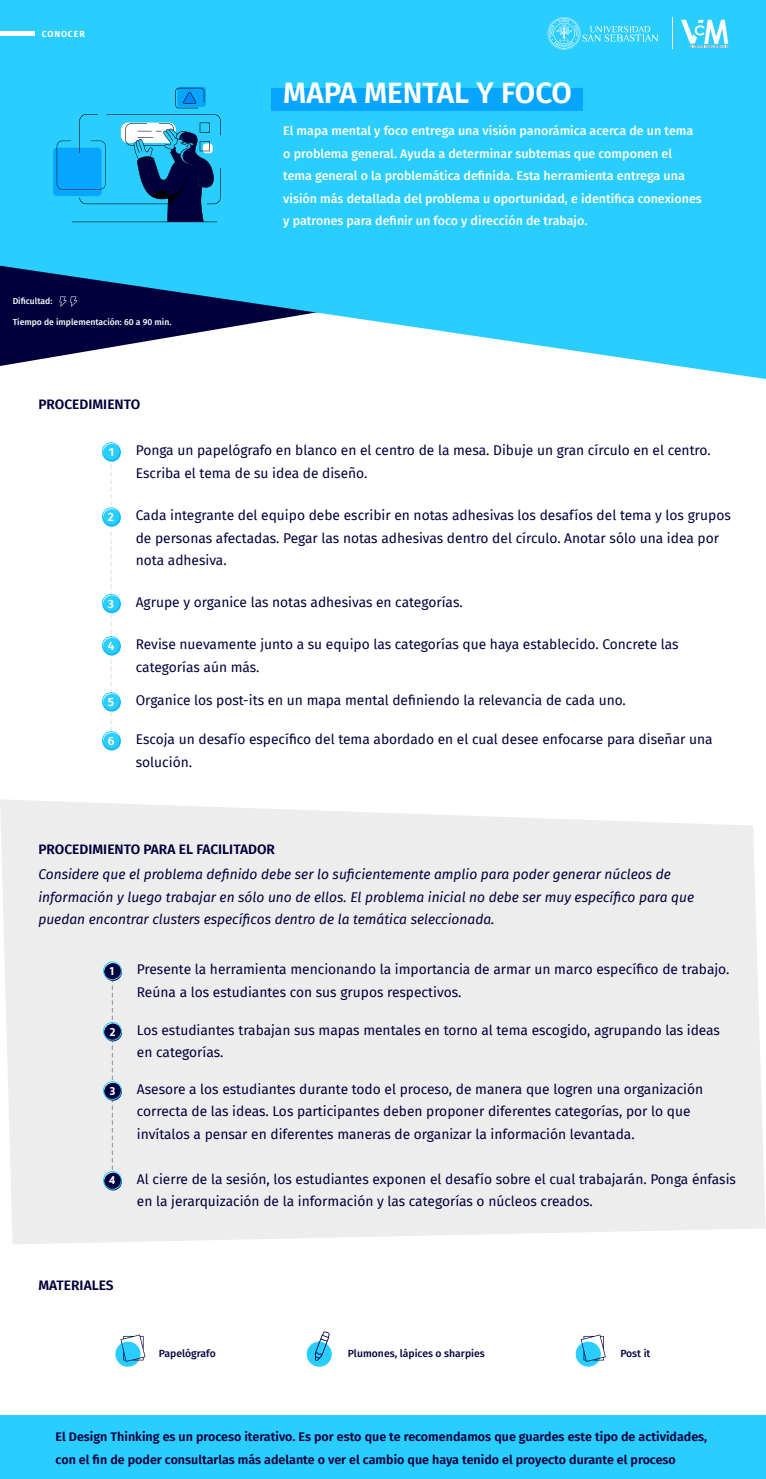
<style>
.page{position:relative;width:766px;height:1479px;background:#fff}
.page>*{position:absolute;margin:0;border:0;box-sizing:border-box;transform-origin:0 0}
.t1{font:600 29.5px "Fira Sans";color:#fff}
.t2{font:13.75px/22.5px "Fira Sans";color:#02003c}
.t3{font:italic 13.75px/22.5px "Fira Sans";color:#02003c}
.t4{font:600 13.75px "Fira Sans";color:#02003c}
.t5{font:500 12.5px/22.5px "Fira Sans";color:#fff}
.t6{font:600 12.5px/22.5px "Fira Sans";color:#02003c}
.t7{font:600 12px "Fira Sans";color:#fff}
.t8{font:700 12px "Trasandina";color:#fff}
.t9{font:500 10.38px "Fira Sans";color:#02003c}
.t10{font:700 8.75px "Fira Sans";letter-spacing:.1em;color:#fff}
.t11{font:500 8.62px "Fira Sans";color:#fff}
</style>
<div class="page">
<svg style="left:0;top:0;width:765px;height:379px;background:#3dc6f2"></svg>
<div style="left:271px;top:88px;width:311px;height:23px;background:#06a6ff"></div>
<hr style="left:672px;top:17px;width:1px;height:32px;background:#fff">
<svg style="left:547px;top:17px;width:111px;height:33px;background:#46d4ff"></svg>
<svg style="left:681px;top:20px;width:47px;height:28px"></svg>
<hr style="left:0;top:32px;width:34px;height:4px;background:#fff">
<svg style="left:111px;top:464px;width:1px;height:267px"></svg>
<div style="left:103px;top:444px;width:18px;height:18px;background:#29ceff;border-radius:50%"></div>
<div style="left:102px;top:442px;width:18px;height:19px;border:1px solid #29ceff;border-radius:50%"></div>
<div style="left:103px;top:509px;width:18px;height:18px;background:#29ceff;border-radius:50%"></div>
<div style="left:102px;top:507px;width:18px;height:19px;border:1px solid #29ceff;border-radius:50%"></div>
<div style="left:103px;top:595px;width:18px;height:18px;background:#29ceff;border-radius:50%"></div>
<div style="left:102px;top:594px;width:18px;height:18px;border:1px solid #29ceff;border-radius:50%"></div>
<div style="left:103px;top:638px;width:18px;height:18px;background:#29ceff;border-radius:50%"></div>
<div style="left:102px;top:636px;width:18px;height:19px;border:1px solid #29ceff;border-radius:50%"></div>
<div style="left:103px;top:694px;width:18px;height:18px;background:#29ceff;border-radius:50%"></div>
<div style="left:102px;top:692px;width:18px;height:19px;border:1px solid #29ceff;border-radius:50%"></div>
<div style="left:103px;top:733px;width:18px;height:17px;background:#29ceff;border-radius:50%"></div>
<div style="left:102px;top:731px;width:18px;height:19px;border:1px solid #29ceff;border-radius:50%"></div>
<div style="left:0;top:799px;width:765px;height:445px;background:#ededed"></div>
<svg style="left:112px;top:981px;width:1px;height:190px"></svg>
<div style="left:104px;top:963px;width:18px;height:18px;background:#02003c;border-radius:50%"></div>
<div style="left:103px;top:961px;width:19px;height:19px;border:1px solid #29ceff;border-radius:50%"></div>
<div style="left:104px;top:1083px;width:18px;height:17px;background:#02003c;border-radius:50%"></div>
<div style="left:103px;top:1081px;width:19px;height:19px;border:1px solid #29ceff;border-radius:50%"></div>
<div style="left:104px;top:1173px;width:18px;height:17px;background:#02003c;border-radius:50%"></div>
<div style="left:103px;top:1171px;width:19px;height:18px;border:1px solid #29ceff;border-radius:50%"></div>
<div style="left:104px;top:1023px;width:18px;height:18px;background:#02003c;border-radius:50%"></div>
<div style="left:103px;top:1022px;width:19px;height:18px;border:1px solid #29ceff;border-radius:50%"></div>
<div style="left:0;top:1416px;width:765px;height:63px;background:#29ceff"></div>
<svg style="left:177px;top:87px;width:29px;height:20px"></svg>
<svg style="left:175px;top:88px;width:29px;height:20px"></svg>
<div style="left:53px;top:148px;width:49px;height:48px;background:linear-gradient(to bottom,#06a6ff,#06a6ff);border-radius:4px"></div>
<svg style="left:57px;top:114px;width:164px;height:109px;background:#269bcd"></svg>
<svg style="left:306px;top:1341px;width:26px;height:26px"></svg>
<svg style="left:315px;top:1331px;width:15px;height:30px"></svg>
<svg style="left:575px;top:1341px;width:25px;height:26px"></svg>
<svg style="left:580px;top:1334px;width:25px;height:28px"></svg>
<svg style="left:115px;top:1341px;width:25px;height:26px"></svg>
<svg style="left:120px;top:1334px;width:25px;height:28px"></svg>
<p class="t10" style="left:42px;top:26px;width:45px">CONOCER</p>
<p class="t11" style="left:13px;top:294px;width:41px">Dificultad:</p>
<p class="t11" style="left:13px;top:315px;width:160px">Tiempo de implementación: 60 a 90 min.</p>
<p class="t4" style="left:38px;top:393px;width:103px">PROCEDIMIENTO</p>
<h1 class="t1" style="left:283px;top:69px;width:290px">MAPA MENTAL Y FOCO</h1>
<p class="t5" style="left:283px;top:119px;width:420px">El mapa mental y foco entrega una visión panorámica acerca de un tema o problema general. Ayuda a determinar subtemas que componen el tema general o la problemática definida. Esta herramienta entrega una visión más detallada del problema u oportunidad, e identifica conexiones y patrones para definir un foco y dirección de trabajo.</p>
<p class="t7" style="left:109px;top:442px;width:7px">1</p>
<p class="t7" style="left:108px;top:507px;width:8px">2</p>
<p class="t2" style="left:136px;top:439px;width:576px">Ponga un papelógrafo en blanco en el centro de la mesa. Dibuje un gran círculo en el centro.<br>Escriba el tema de su idea de diseño.</p>
<p class="t2" style="left:136px;top:504px;width:596px">Cada integrante del equipo debe escribir en notas adhesivas los desafíos del tema y los grupos de personas afectadas. Pegar las notas adhesivas dentro del círculo. Anotar sólo una idea por nota adhesiva.</p>
<p class="t7" style="left:108px;top:594px;width:8px">3</p>
<p class="t2" style="left:136px;top:591px;width:328px">Agrupe y organice las notas adhesivas en categorías.</p>
<p class="t2" style="left:136px;top:633px;width:544px">Revise nuevamente junto a su equipo las categorías que haya establecido. Concrete las categorías aún más.</p>
<p class="t7" style="left:108px;top:636px;width:8px">4</p>
<p class="t7" style="left:108px;top:692px;width:8px">5</p>
<p class="t2" style="left:136px;top:689px;width:491px">Organice los post-its en un mapa mental definiendo la relevancia de cada uno.</p>
<p class="t2" style="left:136px;top:728px;width:578px">Escoja un desafío específico del tema abordado en el cual desee enfocarse para diseñar una solución.</p>
<p class="t7" style="left:108px;top:731px;width:8px">6</p>
<p class="t4" style="left:38px;top:838px;width:238px">PROCEDIMIENTO PARA EL FACILITADOR</p>
<p class="t3" style="left:38px;top:863px;width:657px">Considere que el problema definido debe ser lo suficientemente amplio para poder generar núcleos de información y luego trabajar en sólo uno de ellos. El problema inicial no debe ser muy específico para que puedan encontrar clusters específicos dentro de la temática seleccionada.</p>
<p class="t2" style="left:137px;top:958px;width:594px">Presente la herramienta mencionando la importancia de armar un marco específico de trabajo.<br>Reúna a los estudiantes con sus grupos respectivos.</p>
<p class="t8" style="left:110px;top:962px;width:6px">1</p>
<p class="t8" style="left:110px;top:1023px;width:7px">2</p>
<p class="t2" style="left:137px;top:1018px;width:584px">Los estudiantes trabajan sus mapas mentales en torno al tema escogido, agrupando las ideas en categorías.</p>
<p class="t8" style="left:110px;top:1082px;width:7px">3</p>
<p class="t2" style="left:137px;top:1077px;width:567px">Asesore a los estudiantes durante todo el proceso, de manera que logren una organización correcta de las ideas. Los participantes deben proponer diferentes categorías, por lo que invítalos a pensar en diferentes maneras de organizar la información levantada.</p>
<p class="t8" style="left:109px;top:1171px;width:8px">4</p>
<p class="t2" style="left:137px;top:1167px;width:600px">Al cierre de la sesión, los estudiantes exponen el desafío sobre el cual trabajarán. Ponga énfasis en la jerarquización de la información y las categorías o núcleos creados.</p>
<p class="t4" style="left:38px;top:1274px;width:77px">MATERIALES</p>
<p class="t9" style="left:159px;top:1345px;width:58px">Papelógrafo</p>
<p class="t9" style="left:348px;top:1345px;width:138px">Plumones, lápices o sharpies</p>
<p class="t9" style="left:620px;top:1345px;width:32px">Post it</p>
<p class="t6" style="left:56px;top:1425px;width:653px">El Design Thinking es un proceso iterativo. Es por esto que te recomendamos que guardes este tipo de actividades, con el fin de poder consultarlas más adelante o ver el cambio que haya tenido el proyecto durante el proceso</p>
</div>
